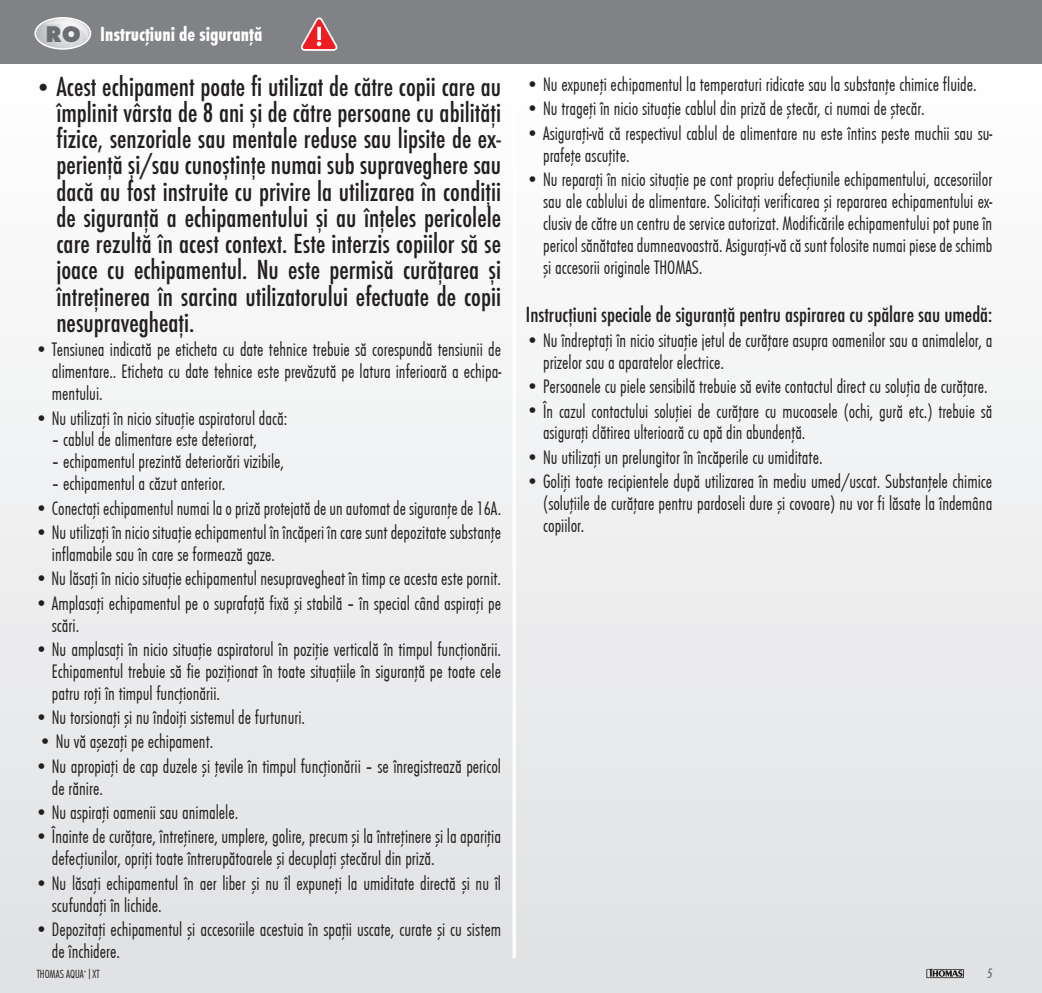
<style>
.page{position:relative;width:1042px;height:993px;background:#fff}
.page>*{position:absolute;margin:0;border:0;box-sizing:border-box;transform-origin:0 0}
.t1{font:500 condensed 25.38px/26.2px "Futura";color:#231f20;text-align:justify}
.t2{font:700 21px "Futura Con";color:#fff}
.t3{font:300 20.12px/21.9px "Futura Con";color:#231f20}
.t4{font:500 condensed 20.12px "Futura";color:#231f20}
.t5{font:14px "Futura Con Boo Obl";color:#57585a}
.t6{font:300 12.25px "Futura Con";color:#231f20}
.s1{font-family:"Function";font-weight:800;font-size:23.62px;color:#6c6d70}
.s2{font-family:"Futura Con";font-weight:300;font-stretch:normal}
</style>
<div class="page">
<div style="left:0;top:74px;width:1042px;height:918px;background:linear-gradient(to bottom,#fefefe,#e0e1e3)"></div>
<div style="left:0;top:0;width:1042px;height:63px;background:#808285"></div>
<hr style="left:512px;top:74px;width:4px;height:883px;background:#fff">
<svg style="left:301px;top:17px;width:36px;height:34px"></svg>
<div style="left:34px;top:17px;width:57px;height:33px;border:1px solid #fff;border-radius:50%"></div>
<svg style="left:35px;top:18px;width:56px;height:31px"></svg>
<svg style="left:926px;top:968px;width:38px;height:9px"></svg>
<p class="t2" style="left:46px;top:19px;width:218px"><span class="s1">RO</span> Instrucțiuni de siguranță</p>
<p class="t1" style="left:56px;top:73px;width:446px;text-indent:-22px"><span class="s2">•</span> Acest echipament poate fi utilizat de către copii care au împlinit vârsta de 8 ani și de către persoane cu abilități fizice, senzoriale sau mentale reduse sau lipsite de ex&shy;periență și/sau cunoștințe numai sub supraveghere sau dacă au fost instruite cu privire la utilizarea în condiții de siguranță a echipamentului și au înțeles pericolele care rezultă în acest context. Este interzis copiilor să se joace cu echipamentul. Nu este permisă curățarea și întreținerea în sarcina utilizatorului efectuate de copii nesupravegheați.</p>
<p class="t3" style="left:52px;top:338px;width:451px;text-align:justify;text-indent:-17px">• Tensiunea indicată pe eticheta cu date tehnice trebuie să corespundă tensiunii de alimentare.. Eticheta cu date tehnice este prevăzută pe latura inferioară a echipa&shy;mentului.</p>
<p class="t3" style="left:35px;top:406px;width:254px">• Nu utilizați în nicio situație aspiratorul dacă:</p>
<p class="t3" style="left:52px;top:428px;width:207px">– cablul de alimentare este deteriorat,</p>
<p class="t3" style="left:52px;top:450px;width:234px">– echipamentul prezintă deteriorări vizibile,</p>
<p class="t3" style="left:52px;top:471px;width:175px">– echipamentul a căzut anterior.</p>
<p class="t3" style="left:35px;top:496px;width:468px">• Conectați echipamentul numai la o priză protejată de un automat de siguranțe de 16A.</p>
<p class="t3" style="left:52px;top:520px;width:451px;text-indent:-17px">• Nu utilizați în nicio situație echipamentul în încăperi în care sunt depozitate substanțe inflamabile sau în care se formează gaze.</p>
<p class="t3" style="left:35px;top:566px;width:468px">• Nu lăsați în nicio situație echipamentul nesupravegheat în timp ce acesta este pornit.</p>
<p class="t3" style="left:52px;top:591px;width:451px;text-indent:-17px">• Amplasați echipamentul pe o suprafață fixă și stabilă – în special când aspirați pe scări.</p>
<p class="t3" style="left:52px;top:637px;width:451px;text-align:justify;text-indent:-17px">• Nu amplasați în nicio situație aspiratorul în poziție verticală în timpul funcționării.<br>Echipamentul trebuie să fie poziționat în toate situațiile în siguranță pe toate cele patru roți în timpul funcționării.</p>
<p class="t3" style="left:35px;top:705px;width:272px">• Nu torsionați și nu îndoiți sistemul de furtunuri.</p>
<p class="t3" style="left:38px;top:729px;width:176px">• Nu vă așezați pe echipament.</p>
<p class="t3" style="left:52px;top:754px;width:451px;text-indent:-17px">• Nu apropiați de cap duzele și țevile în timpul funcționării – se înregistrează pericol de rănire.</p>
<p class="t3" style="left:35px;top:800px;width:205px">• Nu aspirați oamenii sau animalele.</p>
<p class="t3" style="left:52px;top:824px;width:451px;text-indent:-17px">• Înainte de curățare, întreținere, umplere, golire, precum și la întreținere și la apariția defecțiunilor, opriți toate întrerupătoarele și decuplați ștecărul din priză.</p>
<p class="t3" style="left:52px;top:871px;width:451px;text-indent:-17px">• Nu lăsați echipamentul în aer liber și nu îl expuneți la umiditate directă și nu îl scufundați în lichide.</p>
<p class="t3" style="left:52px;top:917px;width:451px;text-indent:-17px">• Depozitați echipamentul și accesoriile acestuia în spații uscate, curate și cu sistem de închidere.</p>
<p class="t6" style="left:37px;top:965px;width:65px">THOMAS AQUA<sup>+</sup>|XT</p>
<p class="t3" style="left:526px;top:73px;width:452px">• Nu expuneți echipamentul la temperaturi ridicate sau la substanțe chimice fluide.</p>
<p class="t3" style="left:526px;top:97px;width:400px">• Nu trageți în nicio situație cablul din priză de ștecăr, ci numai de ștecăr.</p>
<p class="t3" style="left:543px;top:121px;width:451px;text-indent:-17px">• Asigurați-vă că respectivul cablul de alimentare nu este întins peste muchii sau su&shy;prafețe ascuțite.</p>
<p class="t3" style="left:543px;top:168px;width:451px;text-align:justify;text-indent:-17px">• Nu reparați în nicio situație pe cont propriu defecțiunile echipamentului, accesoriilor sau ale cablului de alimentare. Solicitați verificarea și repararea echipamentului ex&shy;clusiv de către un centru de service autorizat. Modificările echipamentului pot pune în pericol sănătatea dumneavoastră. Asigurați-vă că sunt folosite numai piese de schimb și accesorii originale THOMAS.</p>
<p class="t4" style="left:526px;top:302px;width:468px">Instrucțiuni speciale de siguranță pentru aspirarea cu spălare sau umedă:</p>
<p class="t3" style="left:543px;top:328px;width:451px;text-indent:-17px">• Nu îndreptați în nicio situație jetul de curățare asupra oamenilor sau a animalelor, a prizelor sau a aparatelor electrice.</p>
<p class="t3" style="left:526px;top:374px;width:463px">• Persoanele cu piele sensibilă trebuie să evite contactul direct cu soluția de curățare.</p>
<p class="t3" style="left:543px;top:399px;width:451px;text-indent:-17px">• În cazul contactului soluției de curățare cu mucoasele (ochi, gură etc.) trebuie să asigurați clătirea ulterioară cu apă din abundență.</p>
<p class="t3" style="left:526px;top:445px;width:298px">• Nu utilizați un prelungitor în încăperile cu umiditate.</p>
<p class="t3" style="left:543px;top:469px;width:451px;text-align:justify;text-indent:-17px">• Goliți toate recipientele după utilizarea în mediu umed/uscat. Substanțele chimice (soluțiile de curățare pentru pardoseli dure și covoare) nu vor fi lăsate la îndemâna copiilor.</p>
<p class="t5" style="left:987px;top:963px;width:7px">5</p>
</div>
